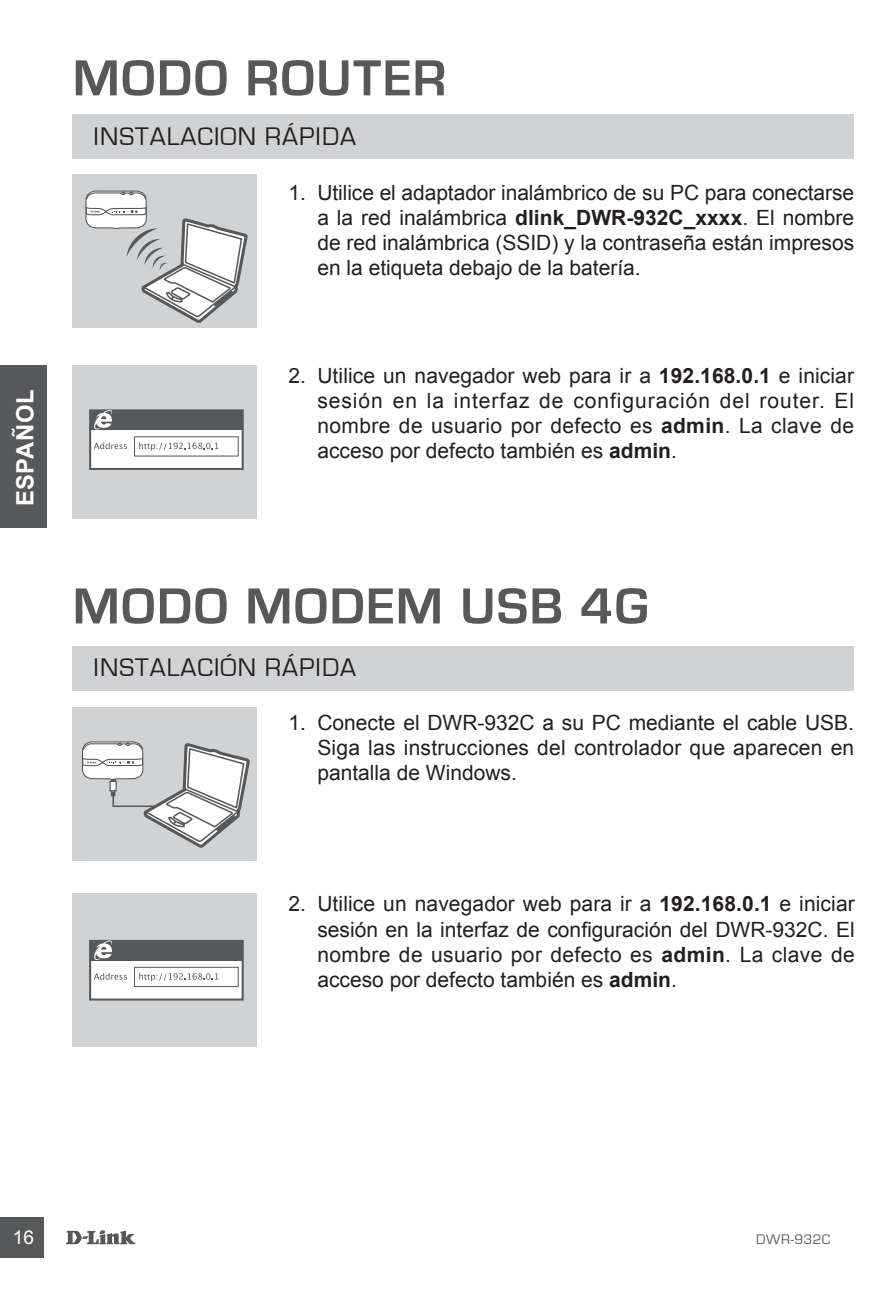
<style>
.page{position:relative;width:893px;height:1290px;background:#fff}
.page>*{position:absolute;margin:0;border:0;box-sizing:border-box;transform-origin:0 0}
.t1{font:700 52.5px "Eurostile";letter-spacing:.03em;color:#57585a}
.t2{font:26.25px "Eurostile";letter-spacing:.04em;color:#231f20}
.t3{font:700 23.8px "Arial";letter-spacing:.02em;color:#fff}
.t4{font:21px/25.2px "Arial";color:#231f20;text-align:justify}
.t5{font:18.9px "Arial";color:#fff}
.t6{font:14.35px "Eurostile";letter-spacing:.03em;color:#57585a}
.s1{font-weight:700}
</style>
<div class="page">
<svg style="left:66px;top:1230px;width:70px;height:14px"></svg>
<div style="left:0;top:1217px;width:44px;height:41px;background:#57585a"></div>
<div style="left:0;top:365px;width:47px;height:163px;background:#57585a"></div>
<div style="left:73px;top:114px;width:781px;height:45px;background:#d1d2d4"></div>
<div style="left:73px;top:365px;width:184px;height:154px;background:#d1d2d4"></div>
<div style="left:89px;top:409px;width:155px;height:61px;background:#fff;border:2px solid #57585a"></div>
<div style="left:134px;top:436px;width:105px;height:20px;border:1px solid #57585a"></div>
<svg style="left:94px;top:442px;width:33px;height:7px"></svg>
<svg style="left:139px;top:442px;width:79px;height:9px"></svg>
<div style="left:73px;top:646px;width:781px;height:44px;background:#d1d2d4"></div>
<div style="left:73px;top:893px;width:184px;height:154px;background:#d1d2d4"></div>
<div style="left:72px;top:174px;width:185px;height:154px;background:#d1d2d4"></div>
<svg style="left:85px;top:190px;width:163px;height:240px"></svg>
<div style="left:72px;top:707px;width:184px;height:154px;background:#d1d2d4"></div>
<div style="left:89px;top:940px;width:155px;height:60px;background:#fff;border:2px solid #57585a"></div>
<div style="left:134px;top:967px;width:105px;height:20px;border:1px solid #57585a"></div>
<svg style="left:94px;top:973px;width:33px;height:7px"></svg>
<svg style="left:139px;top:973px;width:79px;height:8px"></svg>
<svg style="left:82px;top:741px;width:168px;height:220px"></svg>
<p class="t3" style="left:9px;top:506px;width:118px;rotate:-90deg">ESPAÑOL</p>
<h1 class="t1" style="left:73px;top:49px;width:375px">MODO ROUTER</h1>
<p class="t2" style="left:94px;top:122px;width:264px">INSTALACION RÁPIDA</p>
<p class="t4" style="left:317px;top:180px;width:538px;text-indent:-29px">1. Utilice el adaptador inalámbrico de su PC para conectarse a la red inalámbrica <span class="s1">dlink_DWR-932C_xxxx</span>. El nombre de red inalámbrica (SSID) y la contraseña están impresos en la etiqueta debajo de la batería.</p>
<p class="t4" style="left:317px;top:363px;width:538px;text-indent:-29px">2. Utilice un navegador web para ir a <span class="s1">192.168.0.1</span> e iniciar sesión en la interfaz de configuración del router. El nombre de usuario por defecto es <span class="s1">admin</span>. La clave de acceso por defecto también es <span class="s1">admin</span>.</p>
<h1 class="t1" style="left:73px;top:577px;width:577px">MODO MODEM USB 4G</h1>
<p class="t2" style="left:94px;top:654px;width:264px">INSTALACIÓN RÁPIDA</p>
<p class="t4" style="left:317px;top:710px;width:538px;text-indent:-29px">1. Conecte el DWR-932C a su PC mediante el cable USB.<br>Siga las instrucciones del controlador que aparecen en pantalla de Windows.</p>
<p class="t4" style="left:317px;top:891px;width:539px;text-indent:-29px">2. Utilice un navegador web para ir a <span class="s1">192.168.0.1</span> e iniciar sesión en la interfaz de configuración del DWR-932C. El nombre de usuario por defecto es <span class="s1">admin</span>. La clave de acceso por defecto también es <span class="s1">admin</span>.</p>
<p class="t5" style="left:13px;top:1225px;width:23px">16</p>
<p class="t6" style="left:756px;top:1231px;width:76px">DWR-932C</p>
</div>
